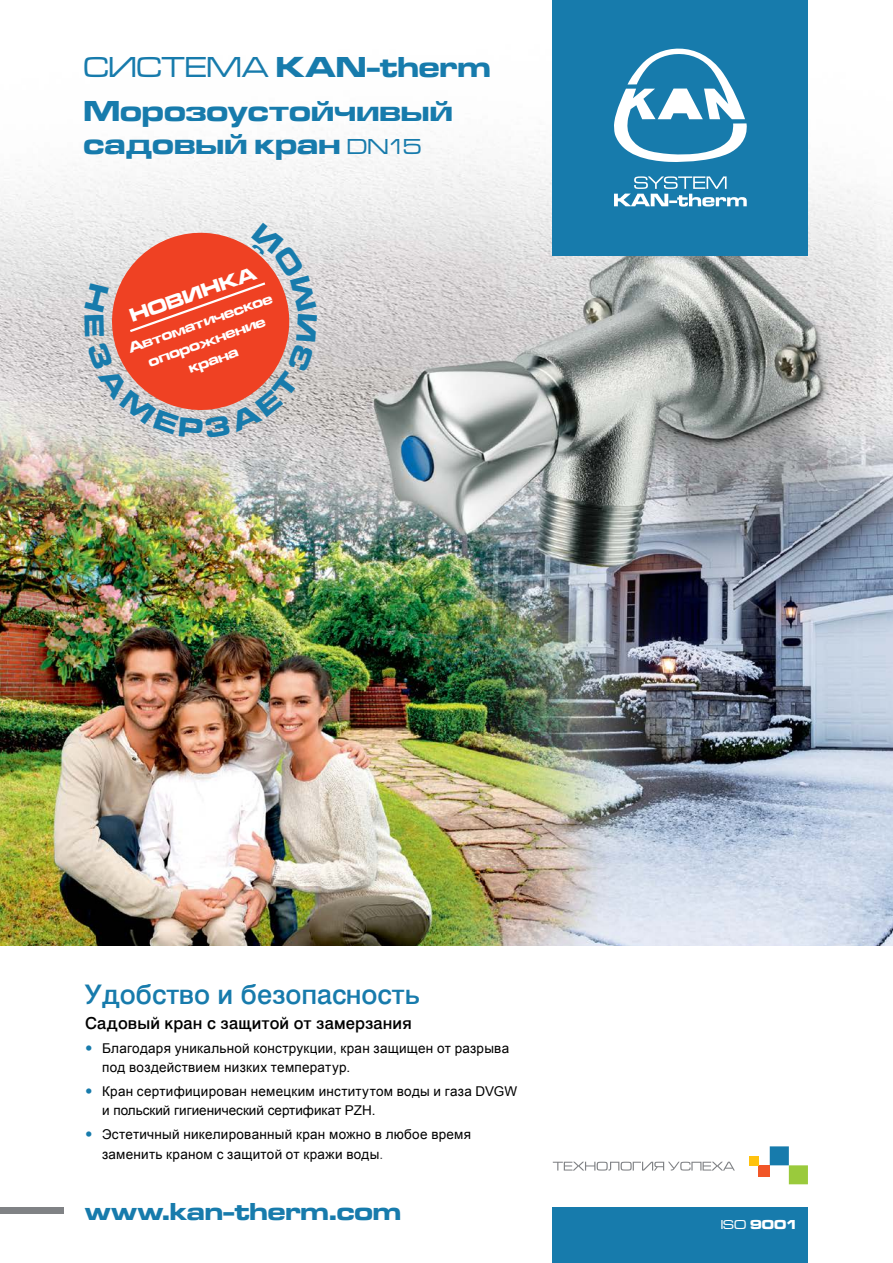
<style>
.page{position:relative;width:893px;height:1263px;background:#fff}
.page>*{position:absolute;margin:0;border:0;box-sizing:border-box;transform-origin:0 0}
.t1{font:30px/44.2px "Microgramma D Bol Ext";letter-spacing:.005em;color:#177bac}
.t2{font:27px "Swiss 721 Md AT";color:#177bac}
.t3{font:25.5px "Microgramma D Bol Ext";color:#177bac}
.t4{font:19.5px "Microgramma D Bol Ext";color:#fff}
.t5{font:16.5px "Swiss 721 Md AT";letter-spacing:.01em;color:#000}
.t6{font:15px/19.5px "Microgramma D Bol Ext";color:#fff;text-align:center}
.t7{font:13.5px/19.5px "Arial";letter-spacing:.02em;color:#000}
.t8{font:13.5px "Microgramma D Bol Ext";color:#fff}
.s1{font-family:"Microgramma D Med Ext"}
.s2{font-family:"Microgramma D Med Ext";font-size:22.5px}
.s3{color:#414042}
</style>
<div class="page">
<img style="left:0;top:0;width:893px;height:946px">
<div style="left:553px;top:0;width:255px;height:255px;background:#177bac"></div>
<svg style="left:614px;top:48px;width:133px;height:159px"></svg>
<div style="left:553px;top:1208px;width:255px;height:55px;background:#177bac"></div>
<div style="left:758px;top:1165px;width:12px;height:12px;background:#f15628"></div>
<div style="left:749px;top:1156px;width:9px;height:9px;background:#ffc20e"></div>
<div style="left:789px;top:1165px;width:19px;height:19px;background:#9aca3c"></div>
<div style="left:770px;top:1146px;width:19px;height:19px;background:#177bac"></div>
<svg style="left:553px;top:1162px;width:182px;height:8px"></svg>
<div style="left:0;top:1208px;width:64px;height:6px;background:#808285"></div>
<svg style="left:84px;top:221px;width:233px;height:217px;background:#e28d7e"></svg>
<h1 class="t1" style="left:83px;top:45px;width:409px"><span class="s1">СИСТЕМА</span> KAN‑therm<br>Морозоустойчивый</h1>
<h1 class="t1" style="left:83px;top:122px;width:340px">садовый кран <span class="s2">DN15</span></h1>
<h3 class="t4" style="left:126px;top:304px;width:134px;rotate:-20deg">НОВИНКА</h3>
<p class="t6" style="left:126px;top:340px;width:153px;rotate:-20deg">Автоматическое опорожнение крана</p>
<h2 class="t2" style="left:85px;top:978px;width:337px">Удобство и безопасность</h2>
<p class="t5" style="left:85px;top:1013px;width:328px">Садовый кран с защитой от замерзания</p>
<p class="t7" style="left:102px;top:1038px;width:409px">Благодаря уникальной конструкции, кран защищен от разрыва под воздействием низких температур.</p>
<p class="t7" style="left:102px;top:1081px;width:417px">Кран сертифицирован немецким институтом воды и газа DVGW и польский гигиенический сертификат PZH.</p>
<p class="t7" style="left:102px;top:1125px;width:371px">Эстетичный никелированный кран можно в любое время заменить краном с защитой от кражи воды<span class="s3">.</span></p>
<h3 class="t3" style="left:85px;top:1194px;width:318px">www.kan-therm.com</h3>
<p class="t8" style="left:721px;top:1216px;width:79px"><span class="s1">ISO</span> 9001</p>
</div>
